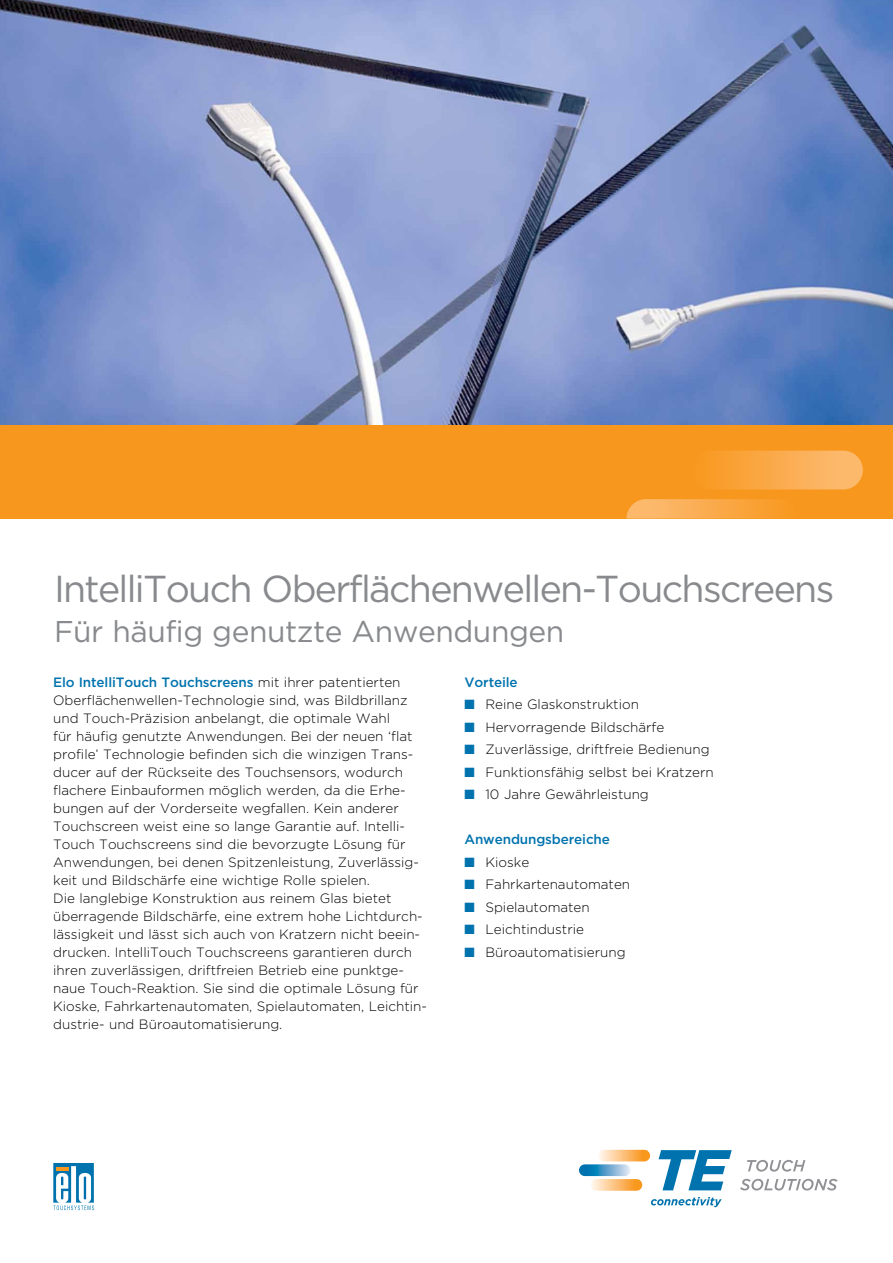
<style>
.page{position:relative;width:893px;height:1263px;background:#fff}
.page>*{position:absolute;margin:0;border:0;box-sizing:border-box;transform-origin:0 0}
.t1{font:37.5px "Gotham";letter-spacing:-.045em;color:#888a8d}
.t2{font:30px "Gotham";letter-spacing:-.015em;color:#888a8d}
.t3{font:300 13.5px/18px "Gotham";color:#000}
.t4{font:500 13.5px "Gotham";letter-spacing:-.01em;color:#0073ae}
.s1{font-weight:500;color:#0073ae}
.s2{color:#0073ae}
</style>
<div class="page">
<svg style="left:53px;top:1163px;width:41px;height:47px"></svg>
<img style="left:0;top:0;width:893px;height:425px">
<div style="left:0;top:425px;width:893px;height:93px;background:#f8971d"></div>
<img style="left:691px;top:451px;width:172px;height:38px;border-radius:19px">
<img style="left:626px;top:499px;width:152px;height:19px">
<svg style="left:747px;top:1160px;width:58px;height:11px"></svg>
<svg style="left:740px;top:1179px;width:98px;height:11px"></svg>
<svg style="left:598px;top:1150px;width:52px;height:11px"></svg>
<svg style="left:591px;top:1179px;width:51px;height:12px"></svg>
<svg style="left:579px;top:1164px;width:51px;height:12px"></svg>
<svg style="left:659px;top:1150px;width:73px;height:40px"></svg>
<svg style="left:651px;top:1197px;width:71px;height:10px"></svg>
<h1 class="t1" style="left:54px;top:568px;width:782px">IntelliTouch Oberflächenwellen-Touchscreens</h1>
<h2 class="t2" style="left:54px;top:615px;width:512px">Für häufig genutzte Anwendungen</h2>
<p class="t3" style="left:53px;top:673px;width:375px"><span class="s1">Elo IntelliTouch Touchscreens</span> mit ihrer patentierten Oberflächenwellen-Technologie sind, was Bildbrillanz und Touch-Präzision anbelangt, die optimale Wahl<br>für häufig genutzte Anwendungen. Bei der neuen ‘flat profile’ Technologie befinden sich die winzigen Trans&shy;ducer auf der Rückseite des Touchsensors, wodurch flachere Einbauformen möglich werden, da die Erhe&shy;bungen auf der Vorderseite wegfallen. Kein anderer Touchscreen weist eine so lange Garantie auf. Intelli-Touch Touchscreens sind die bevorzugte Lösung für Anwendungen, bei denen Spitzenleistung, Zuverlässig&shy;keit und Bildschärfe eine wichtige Rolle spielen.<br>Die langlebige Konstruktion aus reinem Glas bietet überragende Bildschärfe, eine extrem hohe Lichtdurch&shy;lässigkeit und lässt sich auch von Kratzern nicht beein&shy;drucken. IntelliTouch Touchscreens garantieren durch ihren zuverlässigen, driftfreien Betrieb eine punktge&shy;naue Touch-Reaktion. Sie sind die optimale Lösung für Kioske, Fahrkartenautomaten, Spielautomaten, Leichtin&shy;dustrie- und Büroautomatisierung.</p>
<p class="t4" style="left:464px;top:674px;width:55px">Vorteile</p>
<p class="t3" style="left:464px;top:695px;width:176px"><span class="s2">■</span> Reine Glaskonstruktion</p>
<p class="t3" style="left:464px;top:718px;width:201px"><span class="s2">■</span> Hervorragende Bildschärfe</p>
<p class="t3" style="left:464px;top:740px;width:247px"><span class="s2">■</span> Zuverlässige, driftfreie Bedienung</p>
<p class="t3" style="left:464px;top:763px;width:251px"><span class="s2">■</span> Funktionsfähig selbst bei Kratzern</p>
<p class="t3" style="left:464px;top:785px;width:186px"><span class="s2">■</span> 10 Jahre Gewährleistung</p>
<p class="t4" style="left:464px;top:832px;width:147px">Anwendungsbereiche</p>
<p class="t3" style="left:464px;top:853px;width:66px"><span class="s2">■</span> Kioske</p>
<p class="t3" style="left:464px;top:875px;width:167px"><span class="s2">■</span> Fahrkartenautomaten</p>
<p class="t3" style="left:464px;top:898px;width:127px"><span class="s2">■</span> Spielautomaten</p>
<p class="t3" style="left:464px;top:920px;width:121px"><span class="s2">■</span> Leichtindustrie</p>
<p class="t3" style="left:464px;top:943px;width:163px"><span class="s2">■</span> Büroautomatisierung</p>
</div>
